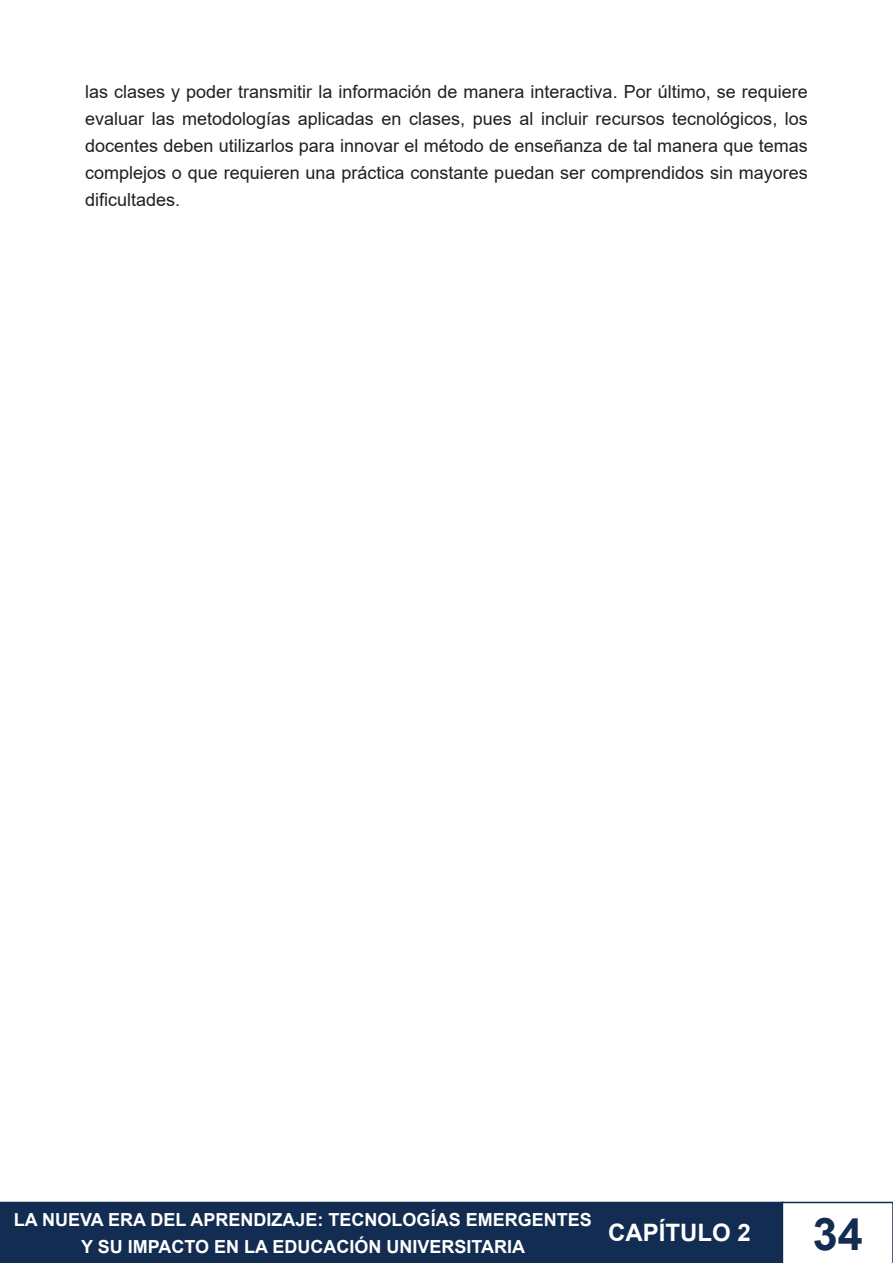
<style>
.page{position:relative;width:893px;height:1263px;background:#fff}
.page>*{position:absolute;margin:0;border:0;box-sizing:border-box;transform-origin:0 0}
.t1{font:700 45px "Arial";color:#132c51}
.t2{font:700 24px "Arial";color:#fff}
.t3{font:18px/27px "Arial";color:#231f20;text-align:justify}
.t4{font:700 18px/27px "Arial";color:#fff;text-align:center}
</style>
<div class="page">
<div style="left:1px;top:1202px;width:782px;height:60px;background:#132c51"></div>
<div style="left:0;top:1202px;width:784px;height:61px;border:2px solid #132c51"></div>
<svg style="left:782px;top:1202px;width:111px;height:61px"></svg>
<p class="t3" style="left:85px;top:78px;width:724px">las clases y poder transmitir la información de manera interactiva. Por último, se requiere evaluar las metodologías aplicadas en clases, pues al incluir recursos tecnológicos, los docentes deben utilizarlos para innovar el método de enseñanza de tal manera que temas complejos o que requieren una práctica constante puedan ser comprendidos sin mayores dificultades.</p>
<p class="t4" style="left:14px;top:1206px;width:579px">LA NUEVA ERA DEL APRENDIZAJE: TECNOLOGÍAS EMERGENTES<br>Y SU IMPACTO EN LA EDUCACIÓN UNIVERSITARIA</p>
<h2 class="t2" style="left:608px;top:1216px;width:144px">CAPÍTULO 2</h2>
<h1 class="t1" style="left:813px;top:1202px;width:52px">34</h1>
</div>
